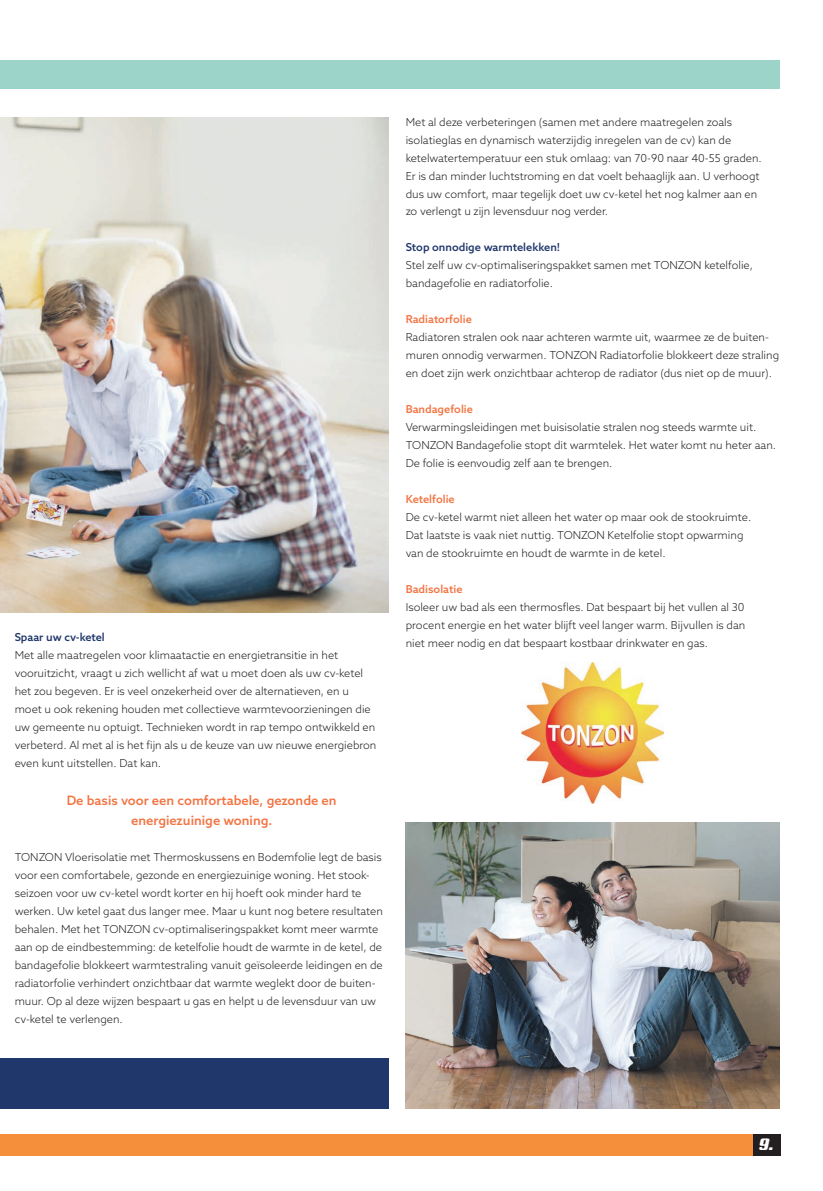
<style>
.page{position:relative;width:823px;height:1191px;background:#fff}
.page>*{position:absolute;margin:0;border:0;box-sizing:border-box;transform-origin:0 0}
.t1{font:condensed 19.2px "Sneakers Script";color:#fff}
.t2{font:500 13px/20px "Azo Sans";color:#f37442;text-align:center}
.t3{font:300 11px/18px "Azo Sans";color:#231f20}
.t4{font:500 11px "Azo Sans";color:#f37442}
.t5{font:500 11px "Azo Sans";color:#1f376a}
</style>
<div class="page">
<div style="left:751px;top:1133px;width:29px;height:22px;background:#231f20"></div>
<hr style="left:0;top:1058px;width:1px;height:50px;background:#1f376a">
<div style="left:1px;top:1058px;width:387px;height:50px;background:#1f376a"></div>
<div style="left:0;top:61px;width:779px;height:28px;background:#9dd4ca"></div>
<img style="left:521px;top:662px;width:142px;height:141px">
<img style="left:0;top:117px;width:388px;height:495px">
<img style="left:405px;top:822px;width:374px;height:286px">
<div style="left:0;top:1133px;width:751px;height:22px;background:#f68f3b"></div>
<p class="t5" style="left:15px;top:630px;width:92px">Spaar uw cv-ketel</p>
<p class="t3" style="left:15px;top:646px;width:363px">Met alle maatregelen voor klimaatactie en energietransitie in het vooruitzicht, vraagt u zich wellicht af wat u moet doen als uw cv-ketel het zou begeven. Er is veel onzekerheid over de alternatieven, en u moet u ook rekening houden met collectieve warmtevoorzieningen die uw gemeente nu optuigt. Technieken wordt in rap tempo ontwikkeld en verbeterd. Al met al is het fijn als u de keuze van uw nieuwe energiebron even kunt uitstellen. Dat kan.</p>
<p class="t2" style="left:67px;top:790px;width:271px">De basis voor een comfortabele, gezonde en energiezuinige woning.</p>
<p class="t3" style="left:15px;top:847px;width:369px">TONZON Vloerisolatie met Thermoskussens en Bodemfolie legt de basis voor een comfortabele, gezonde en energiezuinige woning. Het stook&shy;seizoen voor uw cv-ketel wordt korter en hij hoeft ook minder hard te werken. Uw ketel gaat dus langer mee. Maar u kunt nog betere resultaten behalen. Met het TONZON cv-optimaliseringspakket komt meer warmte aan op de eindbestemming: de ketelfolie houdt de warmte in de ketel, de bandagefolie blokkeert warmtestraling vanuit geïsoleerde leidingen en de radiatorfolie verhindert onzichtbaar dat warmte weglekt door de buiten&shy;muur. Op al deze wijzen bespaart u gas en helpt u de levensduur van uw cv-ketel te verlengen.</p>
<p class="t3" style="left:405px;top:113px;width:357px">Met al deze verbeteringen (samen met andere maatregelen zoals isolatieglas en dynamisch waterzijdig inregelen van de cv) kan de ketelwatertemperatuur een stuk omlaag: van 70-90 naar 40-55 graden.<br>Er is dan minder luchtstroming en dat voelt behaaglijk aan. U verhoogt dus uw comfort, maar tegelijk doet uw cv-ketel het nog kalmer aan en zo verlengt u zijn levensduur nog verder.</p>
<p class="t5" style="left:405px;top:240px;width:156px">Stop onnodige warmtelekken!</p>
<p class="t3" style="left:405px;top:256px;width:348px">Stel zelf uw cv-optimaliseringspakket samen met TONZON ketelfolie, bandagefolie en radiatorfolie.</p>
<p class="t4" style="left:405px;top:312px;width:68px">Radiatorfolie</p>
<p class="t3" style="left:405px;top:328px;width:375px">Radiatoren stralen ook naar achteren warmte uit, waarmee ze de buiten&shy;muren onnodig verwarmen. TONZON Radiatorfolie blokkeert deze straling en doet zijn werk onzichtbaar achterop de radiator (dus niet op de muur).</p>
<p class="t4" style="left:405px;top:402px;width:69px">Bandagefolie</p>
<p class="t3" style="left:405px;top:418px;width:372px">Verwarmingsleidingen met buisisolatie stralen nog steeds warmte uit.<br>TONZON Bandagefolie stopt dit warmtelek. Het water komt nu heter aan.<br>De folie is eenvoudig zelf aan te brengen.</p>
<p class="t4" style="left:405px;top:492px;width:51px">Ketelfolie</p>
<p class="t3" style="left:405px;top:508px;width:347px">De cv-ketel warmt niet alleen het water op maar ook de stookruimte.<br>Dat laatste is vaak niet nuttig. TONZON Ketelfolie stopt opwarming van de stookruimte en houdt de warmte in de ketel.</p>
<p class="t4" style="left:405px;top:582px;width:58px">Badisolatie</p>
<p class="t3" style="left:405px;top:598px;width:341px;text-align:justify">Isoleer uw bad als een thermosfles. Dat bespaart bij het vullen al 30 procent energie en het water blijft veel langer warm. Bijvullen is dan niet meer nodig en dat bespaart kostbaar drinkwater en gas.</p>
<h1 class="t1" style="left:758px;top:1132px;width:16px">9.</h1>
</div>
